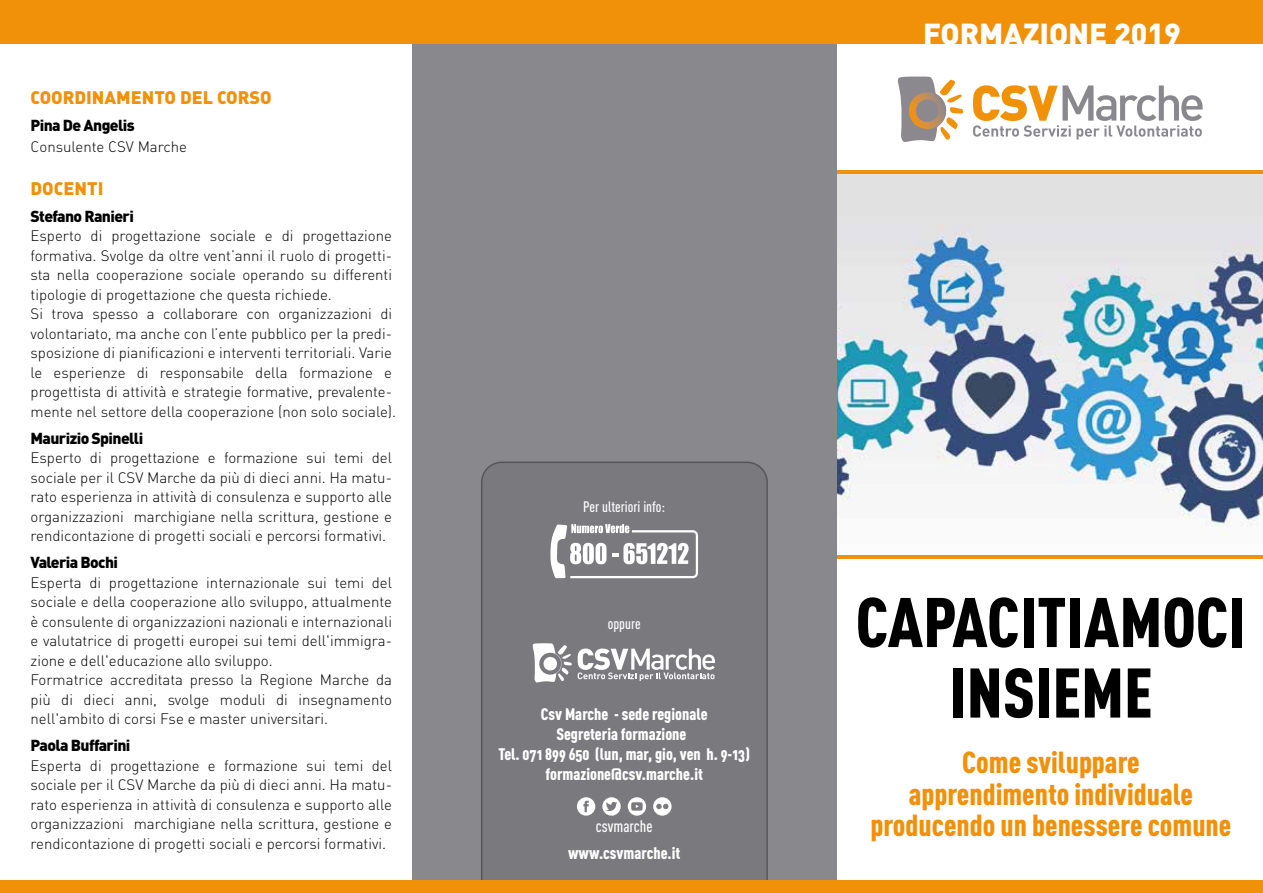
<style>
.page{position:relative;width:1263px;height:893px;background:#fff}
.page>*{position:absolute;margin:0;border:0;box-sizing:border-box;transform-origin:0 0}
.t1{font:69px/70.5px "DIN Cond Black Alternate";color:#000;text-align:center}
.t2{font:30px/31.5px "DIN Cond Black Alternate";color:#f1910a;text-align:center}
.t3{font:900 30px "DIN";color:#fff}
.t4{font:18px "DIN Black Alternate";color:#f1910a}
.t5{font:16.5px/19.8px "DIN Cond Black Alternate";color:#fff;text-align:center}
.t6{font:16.5px "DIN Cond Medium Alternate";color:#fff}
.t7{font:900 15.75px "DIN";letter-spacing:-.04em;color:#000}
.t8{font:15px/19.5px "DIN Light Alternate";color:#000}
.t9{font:15px "DIN Cond Medium Alternate";color:#fff}
</style>
<div class="page">
<img style="left:837px;top:174px;width:426px;height:362px">
<hr style="left:837px;top:171px;width:426px;height:3px;background:#f1910a">
<hr style="left:837px;top:555px;width:426px;height:3px;background:#f1910a">
<div style="left:412px;top:9px;width:425px;height:882px;background:#88888d"></div>
<div style="left:481px;top:462px;width:287px;height:419px;background:#7a797e"></div>
<div style="left:0;top:0;width:1263px;height:43px;background:#f1910a"></div>
<div style="left:0;top:881px;width:1263px;height:12px;background:#f1910a"></div>
<svg style="left:550px;top:524px;width:148px;height:54px"></svg>
<svg style="left:897px;top:76px;width:66px;height:66px"></svg>
<svg style="left:973px;top:85px;width:229px;height:55px"></svg>
<svg style="left:531px;top:643px;width:41px;height:39px"></svg>
<svg style="left:578px;top:648px;width:137px;height:33px"></svg>
<svg style="left:602px;top:797px;width:19px;height:19px"></svg>
<svg style="left:653px;top:797px;width:18px;height:19px"></svg>
<svg style="left:577px;top:797px;width:18px;height:19px"></svg>
<svg style="left:628px;top:797px;width:18px;height:19px"></svg>
<p class="t4" style="left:31px;top:85px;width:243px">COORDINAMENTO DEL CORSO</p>
<p class="t7" style="left:31px;top:115px;width:106px">Pina De Angelis</p>
<p class="t8" style="left:31px;top:137px;width:158px">Consulente CSV Marche</p>
<p class="t4" style="left:31px;top:176px;width:74px">DOCENTI</p>
<p class="t7" style="left:31px;top:205px;width:105px">Stefano Ranieri</p>
<p class="t8" style="left:31px;top:226px;width:367px">Esperto di progettazione sociale e di progettazione formativa. Svolge da oltre vent’anni il ruolo di progetti&shy;sta nella cooperazione sociale operando su differenti tipologie di progettazione che questa richiede.<br>Si trova spesso a collaborare con organizzazioni di volontariato, ma anche con l’ente pubblico per la predi&shy;sposizione di pianificazioni e interventi territoriali. Varie le esperienze di responsabile della formazione e progettista di attività e strategie formative, prevalente&shy;mente nel settore della cooperazione (non solo sociale).</p>
<p class="t7" style="left:31px;top:427px;width:114px">Maurizio Spinelli</p>
<p class="t8" style="left:31px;top:448px;width:363px;text-align:justify">Esperto di progettazione e formazione sui temi del sociale per il CSV Marche da più di dieci anni. Ha matu&shy;rato esperienza in attività di consulenza e supporto alle organizzazioni marchigiane nella scrittura, gestione e rendicontazione di progetti sociali e percorsi formativi.</p>
<p class="t7" style="left:31px;top:552px;width:89px">Valeria Bochi</p>
<p class="t8" style="left:31px;top:572px;width:363px">Esperta di progettazione internazionale sui temi del sociale e della cooperazione allo sviluppo, attualmente è consulente di organizzazioni nazionali e internazionali e valutatrice di progetti europei sui temi dell'immigra&shy;zione e dell'educazione allo sviluppo.<br>Formatrice accreditata presso la Regione Marche da più di dieci anni, svolge moduli di insegnamento nell'ambito di corsi Fse e master universitari.</p>
<p class="t7" style="left:31px;top:735px;width:101px">Paola Buffarini</p>
<p class="t8" style="left:31px;top:755px;width:363px;text-align:justify">Esperta di progettazione e formazione sui temi del sociale per il CSV Marche da più di dieci anni. Ha matu&shy;rato esperienza in attività di consulenza e supporto alle organizzazioni marchigiane nella scrittura, gestione e rendicontazione di progetti sociali e percorsi formativi.</p>
<p class="t9" style="left:583px;top:497px;width:83px">Per ulteriori info:</p>
<p class="t9" style="left:608px;top:614px;width:34px">oppure</p>
<p class="t5" style="left:499px;top:704px;width:253px">Csv Marche - sede regionale<br>Segreteria formazione<br>Tel. 071 899 650 (lun, mar, gio, ven h. 9-13) formazione@csv.marche.it</p>
<p class="t6" style="left:596px;top:816px;width:58px">csvmarche</p>
<p class="t5" style="left:568px;top:843px;width:114px">www.csvmarche.it</p>
<h2 class="t3" style="left:923px;top:15px;width:259px">FORMAZIONE 2019</h2>
<h1 class="t1" style="left:856px;top:585px;width:392px">CAPACITIAMOCI<br>INSIEME</h1>
<h2 class="t2" style="left:870px;top:746px;width:362px">Come sviluppare<br>apprendimento individuale producendo un benessere comune</h2>
</div>
